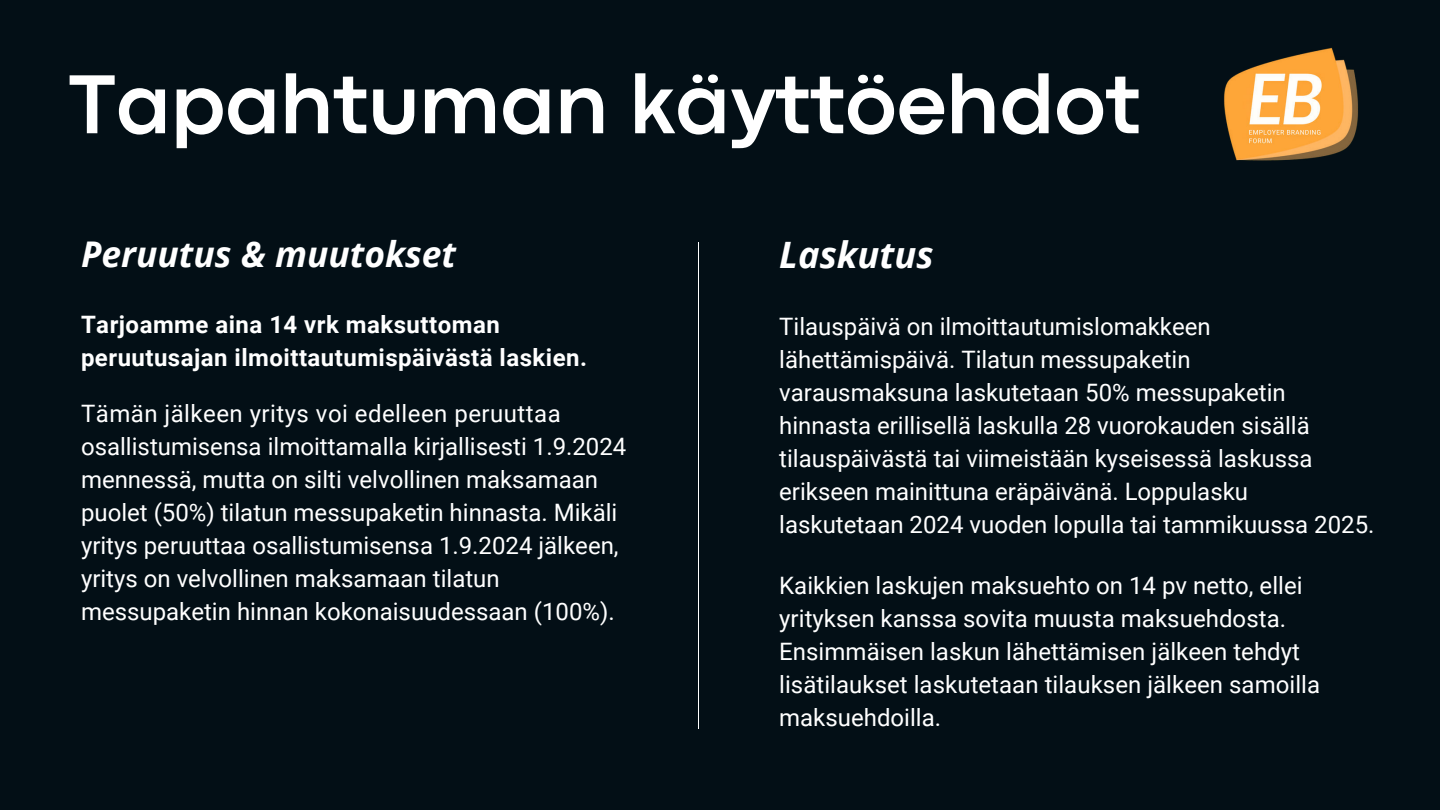
<style>
.page{position:relative;width:1440px;height:810px;background:#030f16}
.page>*{position:absolute;margin:0;border:0;box-sizing:border-box;transform-origin:0 0}
.t1{font:700 87.2px "Codec Pro";letter-spacing:-.005em;color:#fff}
.t2{font:italic 700 36.4px "Open Sans";color:#fff}
.t3{font:italic 700 35.4px "Open Sans";color:#fff}
.t4{font:24px/33px "Roboto";color:#fff}
.t5{font:700 24px/33px "Roboto";letter-spacing:.02em;color:#fff}
</style>
<div class="page">
<hr style="left:698px;top:242px;width:1px;height:487px;background:#fff">
<img style="left:1224px;top:47px;width:134px;height:114px">
<h1 class="t1" style="left:68px;top:52px;width:1075px">Tapahtuman käyttöehdot</h1>
<h3 class="t3" style="left:81px;top:229px;width:377px">Peruutus &amp; muutokset</h3>
<p class="t5" style="left:81px;top:307px;width:508px">Tarjoamme aina 14 vrk maksuttoman peruutusajan ilmoittautumispäivästä laskien.</p>
<p class="t4" style="left:81px;top:396px;width:547px">Tämän jälkeen yritys voi edelleen peruuttaa osallistumisensa ilmoittamalla kirjallisesti 1.9.2024 mennessä, mutta on silti velvollinen maksamaan puolet (50%) tilatun messupaketin hinnasta. Mikäli yritys peruuttaa osallistumisensa 1.9.2024 jälkeen, yritys on velvollinen maksamaan tilatun messupaketin hinnan kokonaisuudessaan (100%).</p>
<h2 class="t2" style="left:779px;top:229px;width:156px">Laskutus</h2>
<p class="t4" style="left:779px;top:309px;width:597px">Tilauspäivä on ilmoittautumislomakkeen lähettämispäivä. Tilatun messupaketin<br>varausmaksuna laskutetaan 50% messupaketin hinnasta erillisellä laskulla 28 vuorokauden sisällä tilauspäivästä tai viimeistään kyseisessä laskussa erikseen mainittuna eräpäivänä. Loppulasku laskutetaan 2024 vuoden lopulla tai tammikuussa 2025.</p>
<p class="t4" style="left:779px;top:568px;width:542px">Kaikkien laskujen maksuehto on 14 pv netto, ellei yrityksen kanssa sovita muusta maksuehdosta.<br>Ensimmäisen laskun lähettämisen jälkeen tehdyt lisätilaukset laskutetaan tilauksen jälkeen samoilla maksuehdoilla.</p>
</div>
